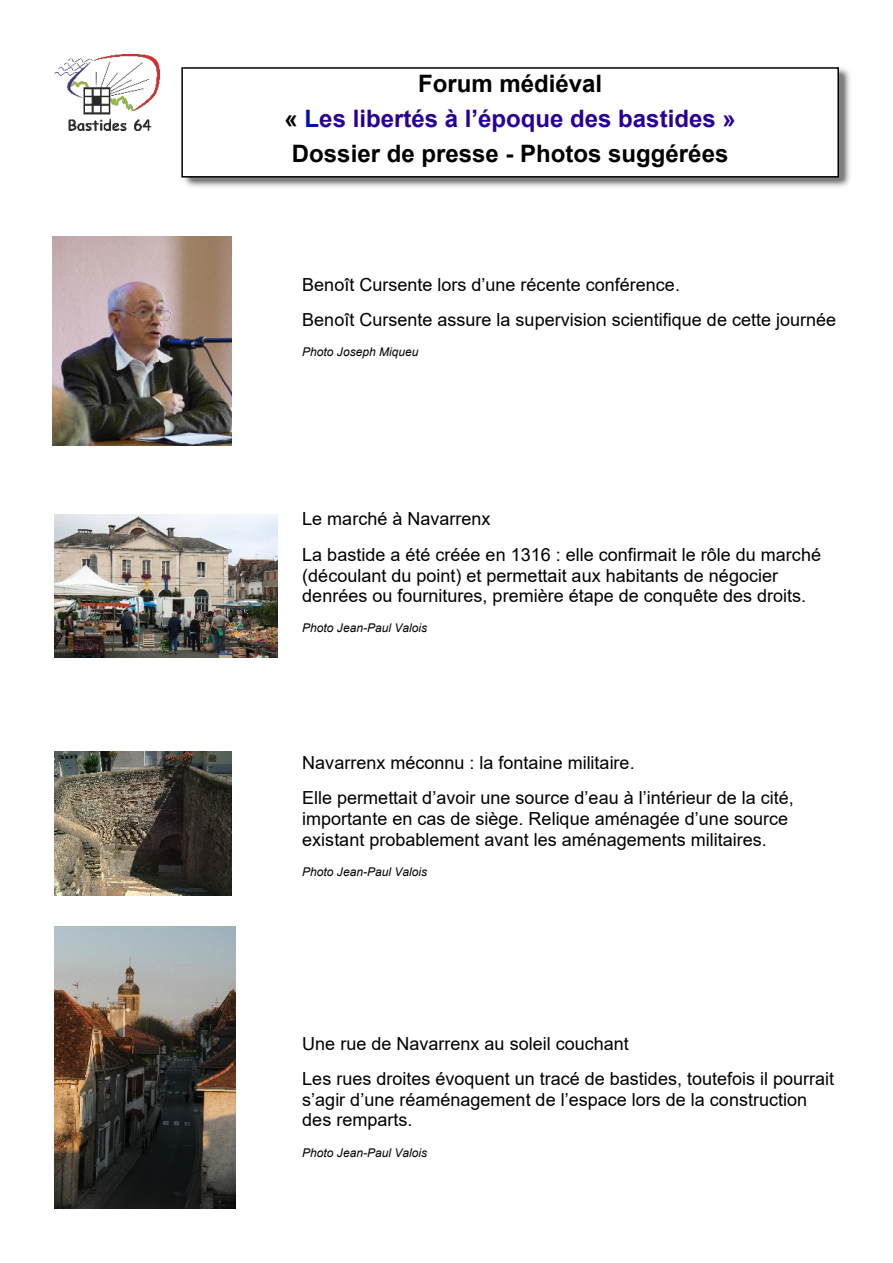
<style>
.page{position:relative;width:893px;height:1263px;background:#fff}
.page>*{position:absolute;margin:0;border:0;box-sizing:border-box;transform-origin:0 0}
.t1{font:700 24px/35px "Arial";color:#000;text-align:center}
.t2{font:18px/35.7px "Arial";color:#000}
.t3{font:italic 12px "Arial";color:#000}
.s1{color:#0013a7}
.s2{color:#290097}
</style>
<div class="page">
<img style="left:184px;top:68px;width:666px;height:119px">
<div style="left:182px;top:68px;width:656px;height:109px;background:#fff"></div>
<div style="left:181px;top:67px;width:658px;height:111px;border:2px solid #000"></div>
<img style="left:54px;top:54px;width:106px;height:77px">
<img style="left:52px;top:237px;width:180px;height:209px">
<img style="left:54px;top:752px;width:178px;height:143px">
<img style="left:54px;top:927px;width:181px;height:282px">
<img style="left:54px;top:514px;width:223px;height:143px">
<h1 class="t1" style="left:285px;top:68px;width:453px">Forum médiéval<br>« <span class="s1">L</span><span class="s2">es libertés à l’époque des bastides »<br></span>Dossier de presse - Photos suggérées</h1>
<p class="t2" style="left:302px;top:268px;width:535px">Benoît Cursente lors d’une récente conférence.<br>Benoît Cursente assure la supervision scientifique de cette journée</p>
<p class="t3" style="left:302px;top:348px;width:118px">Photo Joseph Miqueu</p>
<p class="t2" style="left:302px;top:503px;width:520px">Le marché à Navarrenx<br>La bastide a été créée en 1316 : elle confirmait le rôle du marché</p>
<p class="t2" style="left:302px;top:566px;width:505px;line-height:20.7px">(découlant du point) et permettait aux habitants de négocier denrées ou fournitures, première étape de conquête des droits.</p>
<p class="t3" style="left:302px;top:624px;width:126px">Photo Jean-Paul Valois</p>
<p class="t2" style="left:302px;top:746px;width:493px">Navarrenx méconnu : la fontaine militaire.<br>Elle permettait d’avoir une source d’eau à l’intérieur de la cité,</p>
<p class="t2" style="left:302px;top:810px;width:487px;line-height:20.7px">importante en cas de siège. Relique aménagée d’une source existant probablement avant les aménagements militaires.</p>
<p class="t3" style="left:302px;top:867px;width:126px">Photo Jean-Paul Valois</p>
<p class="t2" style="left:302px;top:1027px;width:533px">Une rue de Navarrenx au soleil couchant<br>Les rues droites évoquent un tracé de bastides, toutefois il pourrait</p>
<p class="t2" style="left:302px;top:1091px;width:506px;line-height:20.7px">s’agir d’une réaménagement de l’espace lors de la construction des remparts.</p>
<p class="t3" style="left:302px;top:1148px;width:126px">Photo Jean-Paul Valois</p>
</div>
